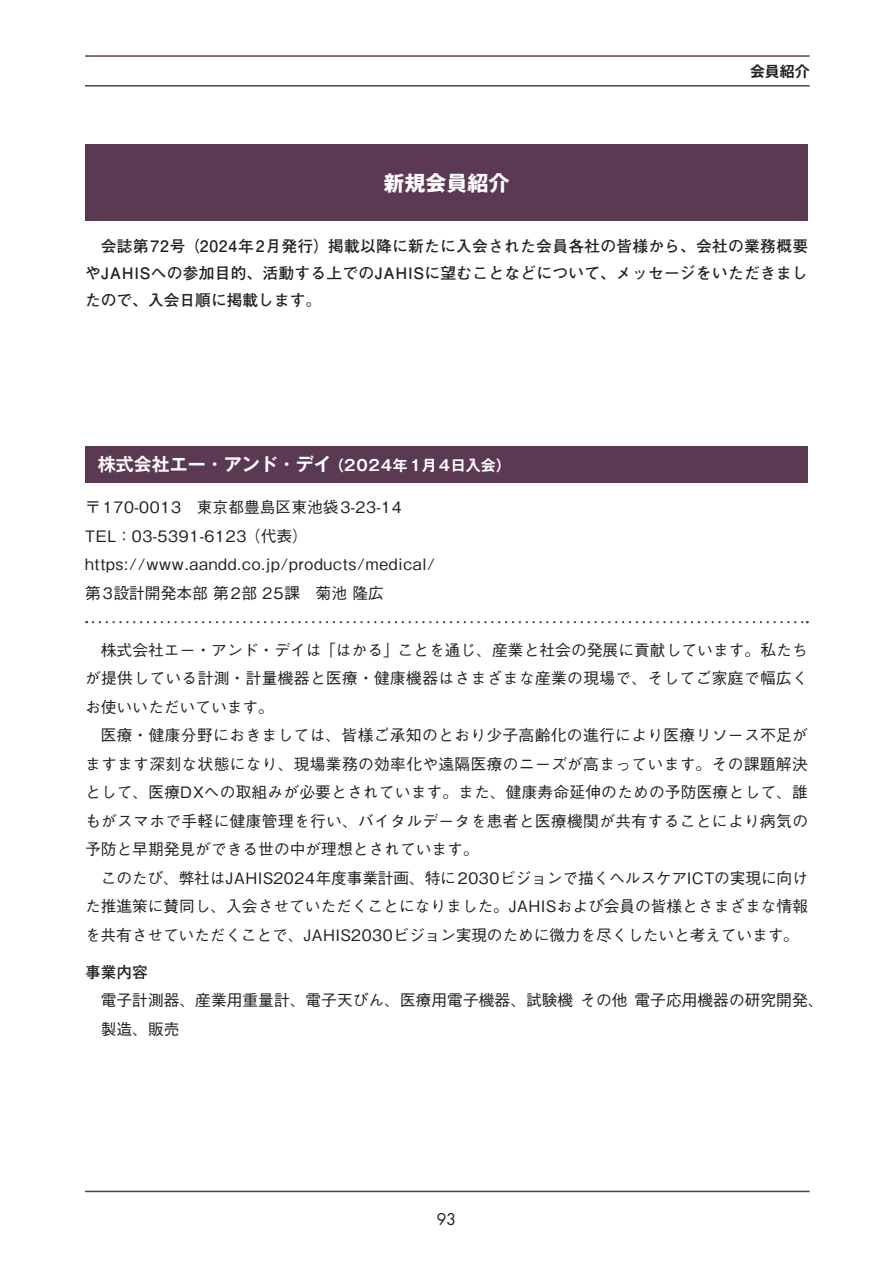
<style>
.page{position:relative;width:893px;height:1263px;background:#fff}
.page>*{position:absolute;margin:0;border:0;box-sizing:border-box;transform-origin:0 0}
.t1{font:700 21px "Gothic MB101 Pr 6";color:#fff}
.t2{font:700 18px "Gothic MB101 Pr 6 De";color:#fff}
.t3{font:500 15.75px/28.5px "Gothic BBB Pr 6";color:#231f20;text-align:justify}
.t4{font:700 15.75px/27px "Futo Go B101 Pr 6";letter-spacing:.015em;color:#231f20;text-align:justify}
.t5{font:500 15.75px/28.5px "Gothic BBB Pr 6";letter-spacing:.05em;color:#231f20}
.t6{font:15.75px "Futura Std";color:#231f20}
.t7{font:700 14.85px "Gothic MB101 Pr 6 De";color:#231f20}
.s1{font-size:15px}
</style>
<div class="page">
<hr style="left:85px;top:85px;width:725px;height:2px;background:#5b3953">
<hr style="left:85px;top:1191px;width:725px;height:1px;background:#5b3953">
<hr style="left:85px;top:55px;width:725px;height:2px;background:#5b3953">
<div style="left:85px;top:145px;width:723px;height:76px;background:#5b3953"></div>
<div style="left:85px;top:446px;width:723px;height:37px;background:#5b3953"></div>
<svg style="left:93px;top:621px;width:715px;height:2px"></svg>
<h1 class="t1" style="left:383px;top:165px;width:128px">新規会員紹介</h1>
<p class="t7" style="left:750px;top:59px;width:61px">会員紹介</p>
<p class="t4" style="left:85px;top:232px;width:724px;text-indent:16px">会誌第 72号（2024年 2月発行）掲載以降に新たに入会された会員各社の皆様から、会社の業務概要やJAHISへの参加目的、活動する上でのJAHISに望むことなどについて、メッセージをいただきましたので、入会日順に掲載します。</p>
<p class="t2" style="left:98px;top:450px;width:415px">株式会社エー・アンド・デイ <span class="s1">（2024年1月4日入会）</span></p>
<p class="t5" style="left:85px;top:492px;width:352px">〒170-0013　東京都豊島区東池袋3-23-14<br>TEL：03-5391-6123（代表）https://www.aandd.co.jp/products/medical/第3設計開発本部 第2部 25課　菊池 隆広</p>
<p class="t3" style="left:85px;top:635px;width:724px;text-indent:16px">株式会社エー・アンド・デイは「はかる」ことを通じ、産業と社会の発展に貢献しています。私たちが提供している計測・計量機器と医療・健康機器はさまざまな産業の現場で、そしてご家庭で幅広くお使いいただいています。</p>
<p class="t3" style="left:85px;top:720px;width:724px;text-indent:16px">医療・健康分野におきましては、皆様ご承知のとおり少子高齢化の進行により医療リソース不足がますます深刻な状態になり、現場業務の効率化や遠隔医療のニーズが高まっています。その課題解決として、医療DXへの取組みが必要とされています。また、健康寿命延伸のための予防医療として、誰もがスマホで手軽に健康管理を行い、バイタルデータを患者と医療機関が共有することにより病気の予防と早期発見ができる世の中が理想とされています。</p>
<p class="t3" style="left:85px;top:863px;width:724px;text-indent:16px">このたび、弊社はJAHIS2024年度事業計画、特に2030ビジョンで描くヘルスケアICTの実現に向けた推進策に賛同し、入会させていただくことになりました。JAHISおよび会員の皆様とさまざまな情報を共有させていただくことで、JAHIS2030ビジョン実現のために微力を尽くしたいと考えています。</p>
<p class="t4" style="left:85px;top:958px;width:64px">事業内容</p>
<p class="t3" style="left:101px;top:985px;width:724px">電子計測器、産業用重量計、電子天びん、医療用電子機器、試験機 その他 電子応用機器の研究開発、製造、販売</p>
<p class="t6" style="left:437px;top:1209px;width:21px">93</p>
</div>
